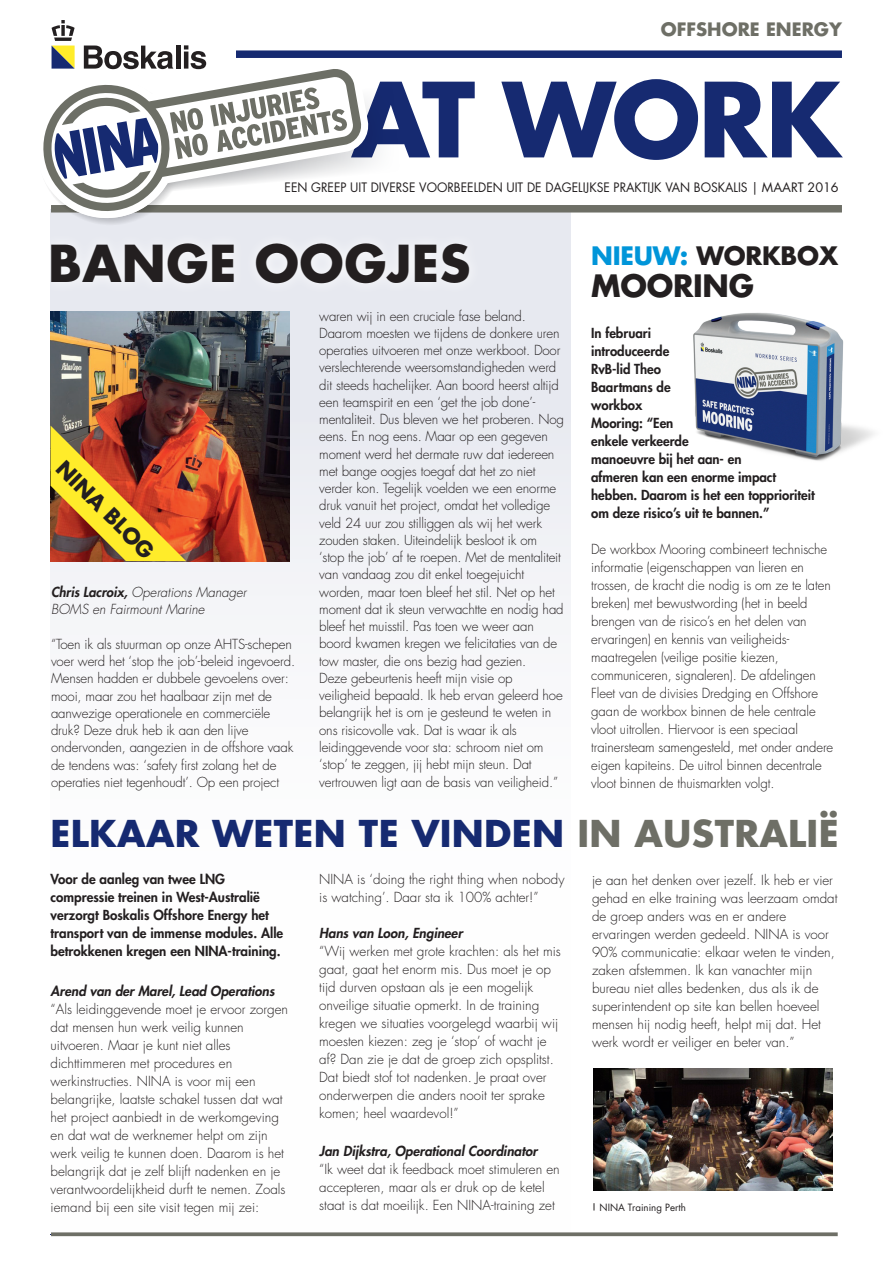
<style>
.page{position:relative;width:893px;height:1263px;background:#fff}
.page>*{position:absolute;margin:0;border:0;box-sizing:border-box;transform-origin:0 0}
.t1{font:700 100.5px "Futura Std";letter-spacing:-.03em;color:#162a71}
.t2{font:700 49.5px "Futura Std";letter-spacing:.01em;color:#231f20}
.t3{font:700 36px "Futura Std";letter-spacing:.01em;color:#162a71}
.t4{font:700 30px "Futura Std";letter-spacing:-.01em;color:#231f20}
.t5{font:700 24.75px "Futura Std";letter-spacing:-.01em;color:#231f20}
.t6{font:700 21px "Futura Std";color:#231f20}
.t7{font:700 18px "Futura Std";color:#6e6f66}
.t8{font:300 13.5px/18px "Futura Std";letter-spacing:-.01em;color:#231f20}
.t9{font:800 13.5px/18px "Futura Std";letter-spacing:-.005em;color:#231f20}
.t10{font:italic 800 13.5px "Futura Std";color:#231f20}
.t11{font:italic 300 13.5px/17.2px "Futura Std";color:#231f20}
.t12{font:12.6px "Futura Std";color:#231f20;scale:.95 1}
.t13{font:9.75px "Futura Std";color:#231f20}
.s1{font-weight:800}
.s2{color:#0095d9}
.s3{color:#6e6f66}
</style>
<div class="page">
<svg style="left:50px;top:140px;width:530px;height:480px;fill:#edeef3"></svg>
<svg style="left:51px;top:1232px;width:787px;height:4px;background:#7c7d75"></svg>
<div style="left:236px;top:50px;width:606px;height:8px;background:#162a71"></div>
<div style="left:51px;top:205px;width:791px;height:7px;background:#6e6f66"></div>
<svg style="left:51px;top:62px;width:317px;height:156px"></svg>
<svg style="left:51px;top:67px;width:312px;height:146px"></svg>
<svg style="left:43px;top:77px;width:305px;height:151px"></svg>
<svg style="left:84px;top:46px;width:89px;height:23px"></svg>
<hr style="left:176px;top:46px;width:4px;height:23px;background:#231f20">
<svg style="left:184px;top:45px;width:22px;height:24px"></svg>
<svg style="left:52px;top:20px;width:23px;height:49px"></svg>
<img style="left:51px;top:311px;width:239px;height:250px">
<img style="left:594px;top:1068px;width:239px;height:122px">
<div style="left:38px;top:232px;width:444px;height:64px;background:#eeeff4"></div>
<img style="left:51px;top:426px;width:135px;height:135px">
<img style="left:693px;top:312px;width:181px;height:149px">
<h3 class="t7" style="left:661px;top:17px;width:183px">OFFSHORE ENERGY</h3>
<h1 class="t1" style="left:351px;top:53px;width:492px">AT WORK</h1>
<p class="t12" style="left:285px;top:179px;width:585px">EEN GREEP UIT DIVERSE VOORBEELDEN UIT DE DAGELIJKSE PRAKTIJK VAN BOSKALIS | MAART 2016</p>
<h2 class="t2" style="left:48px;top:231px;width:424px">BANGE OOGJES</h2>
<h3 class="t6" style="left:70px;top:454px;width:130px;rotate:45deg">NINA BLOG</h3>
<p class="t11" style="left:51px;top:584px;width:197px"><span class="s1">Chris Lacroix,</span> Operations Manager<br>BOMS en Fairmount Marine</p>
<p class="t8" style="left:51px;top:636px;width:246px;line-height:17.2px">“Toen ik als stuurman op onze AHTS-schepen voer werd het ‘stop the job’-beleid ingevoerd.<br>Mensen hadden er dubbele gevoelens over: mooi, maar zou het haalbaar zijn met de aanwezige operationele en commerciële druk? Deze druk heb ik aan den lijve ondervonden, aangezien in de offshore vaak de tendens was: ‘safety first zolang het de operaties niet tegenhoudt’. Op een project</p>
<p class="t8" style="left:319px;top:307px;width:246px;line-height:17.2px">waren wij in een cruciale fase beland.<br>Daarom moesten we tijdens de donkere uren operaties uitvoeren met onze werkboot. Door verslechterende weersomstandigheden werd dit steeds hachelijker. Aan boord heerst altijd een teamspirit en een ‘get the job done’- mentaliteit. Dus bleven we het proberen. Nog eens. En nog eens. Maar op een gegeven moment werd het dermate ruw dat iedereen met bange oogjes toegaf dat het zo niet verder kon. Tegelijk voelden we een enorme druk vanuit het project, omdat het volledige veld 24 uur zou stilliggen als wij het werk zouden staken. Uiteindelijk besloot ik om ‘stop the job’ af te roepen. Met de mentaliteit van vandaag zou dit enkel toegejuicht worden, maar toen bleef het stil. Net op het moment dat ik steun verwachtte en nodig had bleef het muisstil. Pas toen we weer aan boord kwamen kregen we felicitaties van de tow master, die ons bezig had gezien.<br>Deze gebeurtenis heeft mijn visie op veiligheid bepaald. Ik heb ervan geleerd hoe belangrijk het is om je gesteund te weten in ons risicovolle vak. Dat is waar ik als leidinggevende voor sta: schroom niet om ‘stop’ te zeggen, jij hebt mijn steun. Dat vertrouwen ligt aan de basis van veiligheid.”</p>
<h3 class="t5" style="left:591px;top:239px;width:249px"><span class="s2">NIEUW:</span> WORKBOX</h3>
<h3 class="t4" style="left:591px;top:266px;width:164px">MOORING</h3>
<p class="t9" style="left:591px;top:324px;width:225px">In februari<br>introduceerde<br>RvB-lid Theo<br>Baartmans de<br>workbox<br>Mooring: “Een<br>enkele verkeerde<br>manoeuvre bij het aan- en<br>afmeren kan een enorme impact hebben. Daarom is het een topprioriteit om deze risico’s uit te bannen.”</p>
<p class="t8" style="left:591px;top:541px;width:243px">De workbox Mooring combineert technische informatie (eigenschappen van lieren en trossen, de kracht die nodig is om ze te laten breken) met bewustwording (het in beeld brengen van de risico’s en het delen van ervaringen) en kennis van veiligheids&shy;maatregelen (veilige positie kiezen, communiceren, signaleren). De afdelingen Fleet van de divisies Dredging en Offshore gaan de workbox binnen de hele centrale vloot uitrollen. Hiervoor is een speciaal trainersteam samengesteld, met onder andere eigen kapiteins. De uitrol binnen decentrale vloot binnen de thuismarkten volgt.</p>
<h3 class="t3" style="left:51px;top:810px;width:790px">ELKAAR WETEN TE VINDEN <span class="s3">IN AUSTRALIË</span></h3>
<p class="t9" style="left:51px;top:870px;width:234px">Voor de aanleg van twee LNG compressie treinen in West-Australië verzorgt Boskalis Offshore Energy het transport van de immense modules. Alle betrokkenen kregen een NINA-training.</p>
<p class="t10" style="left:51px;top:982px;width:225px">Arend van der Marel, Lead Operations</p>
<p class="t8" style="left:51px;top:1000px;width:239px">“Als leidinggevende moet je ervoor zorgen dat mensen hun werk veilig kunnen uitvoeren. Maar je kunt niet alles dichttimmeren met procedures en werkinstructies. NINA is voor mij een belangrijke, laatste schakel tussen dat wat het project aanbiedt in de werkomgeving en dat wat de werknemer helpt om zijn werk veilig te kunnen doen. Daarom is het belangrijk dat je zelf blijft nadenken en je verantwoordelijkheid durft te nemen. Zoals iemand bij een site visit tegen mij zei:</p>
<p class="t8" style="left:319px;top:871px;width:247px">NINA is ‘doing the right thing when nobody is watching’. Daar sta ik 100% achter!”</p>
<p class="t10" style="left:319px;top:925px;width:145px">Hans van Loon, Engineer</p>
<p class="t8" style="left:319px;top:943px;width:243px">“Wij werken met grote krachten: als het mis gaat, gaat het enorm mis. Dus moet je op tijd durven opstaan als je een mogelijk onveilige situatie opmerkt. In de training kregen we situaties voorgelegd waarbij wij moesten kiezen: zeg je ‘stop’ of wacht je af? Dan zie je dat de groep zich opsplitst.<br>Dat biedt stof tot nadenken. Je praat over onderwerpen die anders nooit ter sprake komen; heel waardevol!”</p>
<p class="t10" style="left:319px;top:1142px;width:220px">Jan Dijkstra, Operational Coordinator</p>
<p class="t8" style="left:319px;top:1160px;width:242px">“Ik weet dat ik feedback moet stimuleren en accepteren, maar als er druk op de ketel staat is dat moeilijk. Een NINA-training zet</p>
<p class="t8" style="left:592px;top:872px;width:247px">je aan het denken over jezelf. Ik heb er vier gehad en elke training was leerzaam omdat de groep anders was en er andere ervaringen werden gedeeld. NINA is voor 90% communicatie: elkaar weten te vinden, zaken afstemmen. Ik kan vanachter mijn bureau niet alles bedenken, dus als ik de superintendent op site kan bellen hoeveel mensen hij nodig heeft, helpt mij dat. Het werk wordt er veiliger en beter van.”</p>
<p class="t13" style="left:600px;top:1201px;width:88px">NINA Training Perth</p>
</div>
